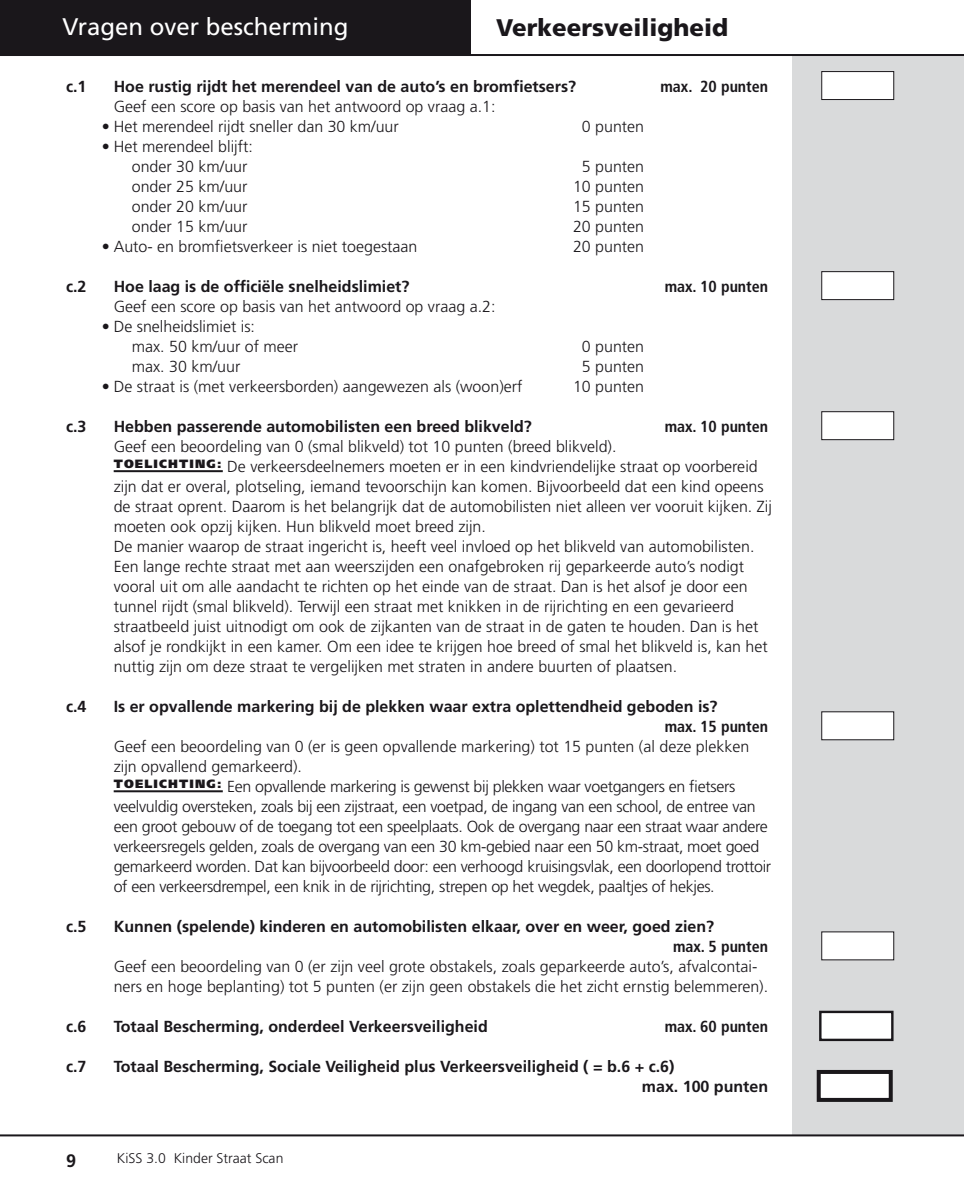
<style>
.page{position:relative;width:964px;height:1191px;background:#fff}
.page>*{position:absolute;margin:0;border:0;box-sizing:border-box;transform-origin:0 0}
.t1{font:24px "Frutiger LT Std";color:#fff}
.t2{font:900 24px "Frutiger LT Std";color:#1a171b}
.t3{font:300 16px/20px "Frutiger LT Std";color:#1a171b}
.t4{font:300 16px/20px "Frutiger LT Std";letter-spacing:-.02em;color:#1a171b}
.t5{font:700 16px/20px "Frutiger LT Std";color:#1a171b}
.t6{font:700 condensed 16px "Frutiger LT Std";color:#1a171b}
.t7{font:300 14px "Frutiger LT Std";color:#1a171b}
.t8{font:900 12px "Frutiger LT Std";color:#1a171b}
</style>
<div class="page">
<div style="left:792px;top:54px;width:172px;height:1080px;background:#d9dadb"></div>
<hr style="left:0;top:54px;width:964px;height:2px;background:#1a171b">
<hr style="left:0;top:1134px;width:964px;height:2px;background:#1a171b">
<hr style="left:114px;top:470px;width:109px;height:2px;background:#1a171b">
<hr style="left:114px;top:790px;width:109px;height:2px;background:#1a171b">
<div style="left:822px;top:72px;width:72px;height:28px;background:#fff"></div>
<div style="left:821px;top:71px;width:73px;height:29px;border:1px solid #1a171b"></div>
<div style="left:822px;top:272px;width:72px;height:28px;background:#fff"></div>
<div style="left:821px;top:271px;width:73px;height:29px;border:1px solid #1a171b"></div>
<div style="left:822px;top:412px;width:72px;height:28px;background:#fff"></div>
<div style="left:821px;top:411px;width:73px;height:29px;border:1px solid #1a171b"></div>
<div style="left:822px;top:712px;width:72px;height:28px;background:#fff"></div>
<div style="left:821px;top:711px;width:73px;height:29px;border:1px solid #1a171b"></div>
<div style="left:822px;top:932px;width:72px;height:28px;background:#fff"></div>
<div style="left:820px;top:1012px;width:72px;height:28px;background:#fff"></div>
<div style="left:819px;top:1010px;width:74px;height:31px;border:2px solid #1a171b"></div>
<div style="left:819px;top:1072px;width:72px;height:28px;background:#fff"></div>
<div style="left:817px;top:1070px;width:76px;height:32px;border:4px solid #1a171b"></div>
<div style="left:0;top:0;width:470px;height:54px;background:#1a171b"></div>
<h1 class="t1" style="left:62px;top:13px;width:288px">Vragen over bescherming</h1>
<h1 class="t2" style="left:496px;top:13px;width:234px">Verkeersveiligheid</h1>
<p class="t5" style="left:66px;top:77px;width:22px">c.1</p>
<p class="t5" style="left:114px;top:77px;width:464px">Hoe rustig rijdt het merendeel van de auto’s en bromfietsers?</p>
<p class="t6" style="left:660px;top:77px;width:109px">max. 20 punten</p>
<p class="t3" style="left:114px;top:97px;width:383px">Geef een score op basis van het antwoord op vraag a.1:</p>
<p class="t3" style="left:102px;top:117px;width:298px">• Het merendeel rijdt sneller dan 30 km/uur</p>
<p class="t3" style="left:582px;top:117px;width:64px">0 punten</p>
<p class="t3" style="left:132px;top:137px;width:123px;text-indent:-30px">• Het merendeel blijft: onder 30 km/uur</p>
<p class="t3" style="left:582px;top:157px;width:64px">5 punten</p>
<p class="t3" style="left:132px;top:177px;width:117px">onder 25 km/uur</p>
<p class="t3" style="left:573px;top:177px;width:73px">10 punten</p>
<p class="t3" style="left:132px;top:197px;width:117px">onder 20 km/uur</p>
<p class="t3" style="left:573px;top:197px;width:73px">15 punten</p>
<p class="t3" style="left:132px;top:217px;width:117px">onder 15 km/uur</p>
<p class="t3" style="left:573px;top:217px;width:73px">20 punten</p>
<p class="t3" style="left:102px;top:237px;width:317px">• Auto- en bromfietsverkeer is niet toegestaan</p>
<p class="t3" style="left:573px;top:237px;width:73px">20 punten</p>
<p class="t5" style="left:66px;top:277px;width:17px">c.2</p>
<p class="t5" style="left:114px;top:277px;width:297px">Hoe laag is de officiële snelheidslimiet?</p>
<p class="t6" style="left:665px;top:277px;width:105px">max. 10 punten</p>
<p class="t3" style="left:114px;top:297px;width:383px">Geef een score op basis van het antwoord op vraag a.2:</p>
<p class="t3" style="left:132px;top:317px;width:168px;text-indent:-30px">• De snelheidslimiet is:<br>max. 50 km/uur of meer</p>
<p class="t3" style="left:582px;top:337px;width:64px">0 punten</p>
<p class="t3" style="left:132px;top:357px;width:110px">max. 30 km/uur</p>
<p class="t3" style="left:582px;top:357px;width:64px">5 punten</p>
<p class="t3" style="left:102px;top:377px;width:422px">• De straat is (met verkeersborden) aangewezen als (woon)erf</p>
<p class="t3" style="left:573px;top:377px;width:73px">10 punten</p>
<p class="t5" style="left:66px;top:417px;width:17px">c.3</p>
<p class="t5" style="left:114px;top:417px;width:420px">Hebben passerende automobilisten een breed blikveld?</p>
<p class="t6" style="left:665px;top:417px;width:105px">max. 10 punten</p>
<p class="t3" style="left:114px;top:437px;width:660px">Geef een beoordeling van 0 (smal blikveld) tot 10 punten (breed blikveld).<br><sup>TOELICHTING:</sup> De verkeersdeelnemers moeten er in een kindvriendelijke straat op voorbereid zijn dat er overal, plotseling, iemand tevoorschijn kan komen. Bijvoorbeeld dat een kind opeens de straat oprent. Daarom is het belangrijk dat de automobilisten niet alleen ver vooruit kijken. Zij moeten ook opzij kijken. Hun blikveld moet breed zijn.<br>De manier waarop de straat ingericht is, heeft veel invloed op het blikveld van automobilisten.<br>Een lange rechte straat met aan weerszijden een onafgebroken rij geparkeerde auto’s nodigt vooral uit om alle aandacht te richten op het einde van de straat. Dan is het alsof je door een tunnel rijdt (smal blikveld). Terwijl een straat met knikken in de rijrichting en een gevarieerd straatbeeld juist uitnodigt om ook de zijkanten van de straat in de gaten te houden. Dan is het alsof je rondkijkt in een kamer. Om een idee te krijgen hoe breed of smal het blikveld is, kan het nuttig zijn om deze straat te vergelijken met straten in andere buurten of plaatsen.</p>
<p class="t5" style="left:66px;top:697px;width:17px">c.4</p>
<p class="t5" style="left:114px;top:697px;width:605px">Is er opvallende markering bij de plekken waar extra oplettendheid geboden is?</p>
<p class="t6" style="left:665px;top:717px;width:105px">max. 15 punten</p>
<p class="t3" style="left:114px;top:737px;width:637px">Geef een beoordeling van 0 (er is geen opvallende markering) tot 15 punten (al deze plekken zijn opvallend gemarkeerd).</p>
<p class="t8" style="left:114px;top:776px;width:21px">TOELICHTING</p>
<p class="t4" style="left:114px;top:777px;width:659px;text-indent:103px"><sup>:</sup> Een opvallende markering is gewenst bij plekken waar voetgangers en fietsers veelvuldig oversteken, zoals bij een zijstraat, een voetpad, de ingang van een school, de entree van een groot gebouw of de toegang tot een speelplaats. Ook de overgang naar een straat waar andere verkeersregels gelden, zoals de overgang van een 30 km-gebied naar een 50 km-straat, moet goed gemarkeerd worden. Dat kan bijvoorbeeld door: een verhoogd kruisingsvlak, een doorlopend trottoir of een verkeersdrempel, een knik in de rijrichting, strepen op het wegdek, paaltjes of hekjes.</p>
<p class="t5" style="left:66px;top:917px;width:17px">c.5</p>
<p class="t5" style="left:114px;top:917px;width:602px">Kunnen (spelende) kinderen en automobilisten elkaar, over en weer, goed zien?</p>
<p class="t6" style="left:673px;top:937px;width:97px">max. 5 punten</p>
<p class="t3" style="left:114px;top:957px;width:656px">Geef een beoordeling van 0 (er zijn veel grote obstakels, zoals geparkeerde auto’s, afvalcontai&shy;ners en hoge beplanting) tot 5 punten (er zijn geen obstakels die het zicht ernstig belemmeren).</p>
<p class="t5" style="left:66px;top:1017px;width:17px">c.6</p>
<p class="t5" style="left:114px;top:1017px;width:376px">Totaal Bescherming, onderdeel Verkeersveiligheid</p>
<p class="t6" style="left:665px;top:1017px;width:105px">max. 60 punten</p>
<p class="t5" style="left:66px;top:1057px;width:17px">c.7</p>
<p class="t5" style="left:642px;top:1057px;width:128px;text-indent:-528px">Totaal Bescherming, Sociale Veiligheid plus Verkeersveiligheid ( = b.6 + c.6)<br>max. 100 punten</p>
<p class="t7" style="left:117px;top:1150px;width:168px">KiSS 3.0 Kinder Straat Scan</p>
</div>
